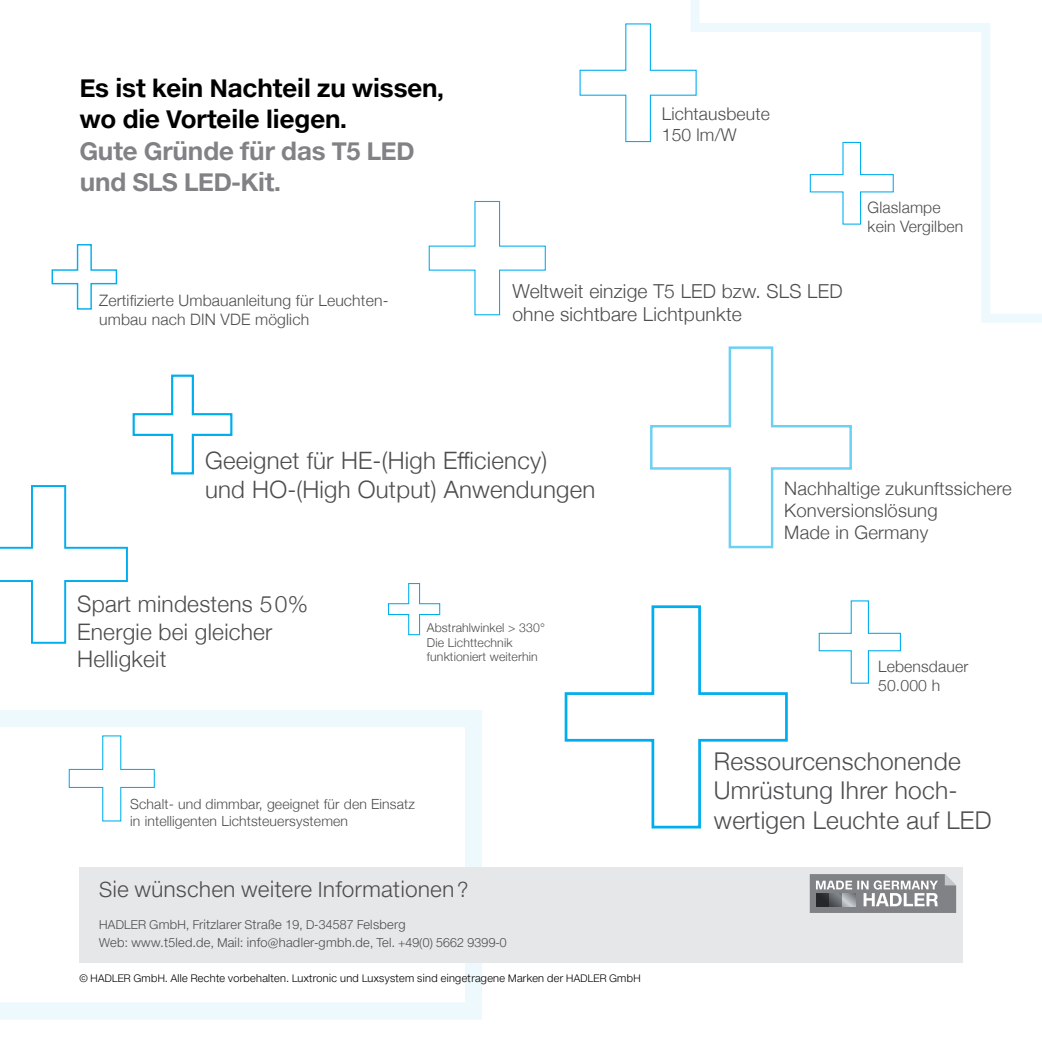
<style>
.page{position:relative;width:1042px;height:1042px;background:#fff}
.page>*{position:absolute;margin:0;border:0;box-sizing:border-box;transform-origin:0 0}
.t1{font:300 24.5px/29.4px "Helvetica Neue";letter-spacing:.01em;color:#4d4d4f}
.t2{font:700 24.5px/31.5px "Helvetica Neuee Text Pro";letter-spacing:-.03em;color:#000}
.t3{font:700 24.5px/31.5px "Helvetica Neuee Text Pro";letter-spacing:-.03em;color:#808285}
.t4{font:300 23.97px/28.7px "Helvetica Neue";letter-spacing:.01em;color:#4d4d4f}
.t5{font:300 22.75px/27.3px "Helvetica Neue";letter-spacing:.01em;color:#4d4d4f}
.t6{font:300 21px "Helvetica Neuee Text Pro";letter-spacing:-.03em;color:#4d4d4f}
.t7{font:300 19.25px/23.1px "Helvetica Neue";letter-spacing:.01em;color:#4d4d4f}
.t8{font:300 18.55px/22.2px "Helvetica Neue";letter-spacing:.01em;color:#4d4d4f}
.t9{font:300 17.5px/21px "Helvetica Neue";letter-spacing:.01em;color:#4d4d4f}
.t10{font:300 15.75px/18.9px "Helvetica Neue";letter-spacing:.01em;color:#4d4d4f}
.t11{font:300 14px/16.8px "Helvetica Neue";letter-spacing:.01em;color:#4d4d4f}
.t12{font:300 12.25px/18.2px "Helvetica Neuee Text Pro";letter-spacing:-.03em;color:#4d4d4f}
.t13{font:300 12.25px/14.7px "Helvetica Neue";letter-spacing:.01em;color:#4d4d4f}
.t14{font:300 10.5px "Helvetica Neuee Text Pro";letter-spacing:-.03em;color:#000}
</style>
<div class="page">
<svg style="left:0;top:710px;width:484px;height:309px"></svg>
<div style="left:79px;top:867px;width:883px;height:95px;background:#e6e7e8"></div>
<svg style="left:579px;top:23px;width:109px;height:120px"></svg>
<svg style="left:818px;top:600px;width:83px;height:84px"></svg>
<svg style="left:51px;top:244px;width:67px;height:66px"></svg>
<svg style="left:132px;top:374px;width:101px;height:101px"></svg>
<svg style="left:68px;top:735px;width:87px;height:87px"></svg>
<svg style="left:650px;top:346px;width:202px;height:203px"></svg>
<svg style="left:388px;top:583px;width:53px;height:53px"></svg>
<svg style="left:428px;top:200px;width:118px;height:116px"></svg>
<svg style="left:564px;top:605px;width:224px;height:224px"></svg>
<svg style="left:688px;top:0;width:354px;height:323px"></svg>
<svg style="left:810px;top:874px;width:146px;height:39px;background:#9b9c9f"></svg>
<svg style="left:816px;top:893px;width:39px;height:13px"></svg>
<svg style="left:0;top:485px;width:128px;height:159px"></svg>
<h1 class="t2" style="left:79px;top:72px;width:366px">Es ist kein Nachteil zu wissen, wo die Vorteile liegen.</h1>
<h1 class="t3" style="left:79px;top:135px;width:337px">Gute Gründe für das T5 LED und SLS LED-Kit.</h1>
<p class="t10" style="left:99px;top:290px;width:291px">Zertifizierte Umbauanleitung für Leuchten&shy;umbau nach DIN VDE möglich</p>
<h3 class="t9" style="left:662px;top:102px;width:110px">Lichtausbeute<br>150 lm/W</h3>
<h3 class="t7" style="left:512px;top:278px;width:332px">Weltweit einzige T5 LED bzw. SLS LED ohne sichtbare Lichtpunkte</h3>
<p class="t10" style="left:867px;top:197px;width:97px">Glaslampe kein Vergilben</p>
<h2 class="t4" style="left:205px;top:444px;width:392px">Geeignet für HE-(High Efficiency)<br>und HO-(High Output) Anwendungen</h2>
<h3 class="t5" style="left:77px;top:589px;width:232px">Spart mindestens 50%<br>Energie bei gleicher<br>Helligkeit</h3>
<p class="t13" style="left:427px;top:619px;width:119px">Abstrahlwinkel &gt; 330°<br>Die Lichttechnik funktioniert weiterhin</p>
<p class="t11" style="left:130px;top:794px;width:286px">Schalt- und dimmbar, geeignet für den Einsatz in intelligenten Lichtsteuersystemen</p>
<h3 class="t6" style="left:99px;top:876px;width:371px">Sie wünschen weitere Informationen?</h3>
<p class="t12" style="left:99px;top:915px;width:410px">HADLER GmbH, Fritzlarer Straße 19, D-34587 Felsberg<br>Web: www.t5led.de, Mail: info@hadler-gmbh.de, Tel. +49(0) 5662 9399-0</p>
<p class="t14" style="left:79px;top:972px;width:563px">© HADLER GmbH. Alle Rechte vorbehalten. Luxtronic und Luxsystem sind eingetragene Marken der HADLER GmbH</p>
<h3 class="t8" style="left:784px;top:476px;width:229px">Nachhaltige zukunftssichere<br>Konversionslösung<br>Made in Germany</h3>
<p class="t10" style="left:878px;top:655px;width:92px">Lebensdauer<br>50.000 h</p>
<h1 class="t1" style="left:714px;top:745px;width:279px">Ressourcenschonende<br>Umrüstung Ihrer hoch&shy;wertigen Leuchte auf LED</h1>
</div>
